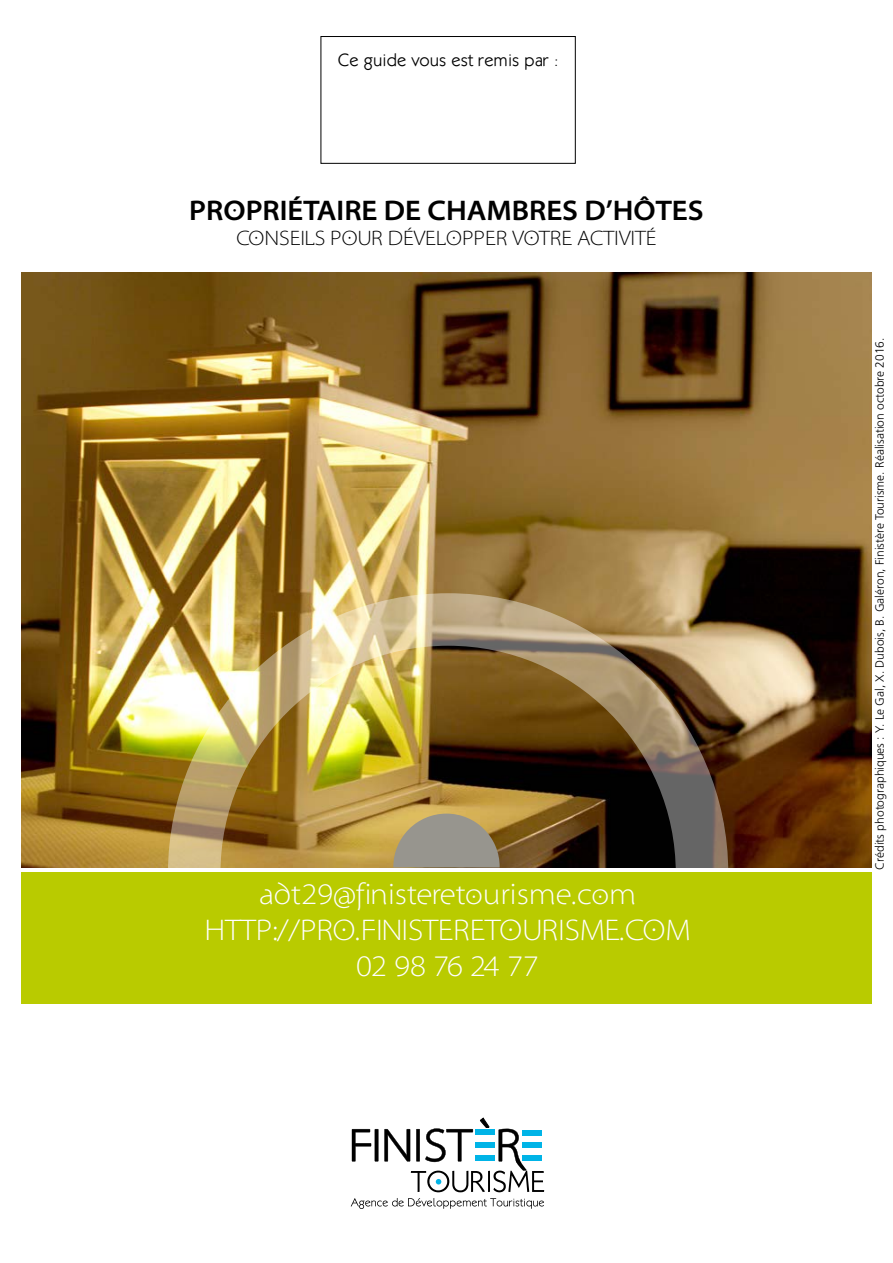
<style>
.page{position:relative;width:893px;height:1263px;background:#fff}
.page>*{position:absolute;margin:0;border:0;box-sizing:border-box;transform-origin:0 0}
.t1{font:30px/36px "Santana";color:#fff;text-align:center}
.t2{font:700 28.5px "Santana";color:#000}
.t3{font:21px "Santana";color:#000}
.t4{font:300 18px "Klill";color:#000}
.t5{font:300 12px "Frutiger LT Std";color:#000}
</style>
<div class="page">
<img style="left:21px;top:272px;width:851px;height:595px">
<div style="left:168px;top:593px;width:560px;height:560px;border:52px solid #fff;border-radius:50%"></div>
<div style="left:21px;top:872px;width:851px;height:131px;background:#b9cb00"></div>
<svg style="left:393px;top:814px;width:107px;height:53px;background:#a19880"></svg>
<svg style="left:352px;top:1129px;width:19px;height:32px"></svg>
<hr style="left:375px;top:1129px;width:3px;height:32px;background:#000">
<svg style="left:351px;top:1198px;width:193px;height:11px"></svg>
<svg style="left:384px;top:1117px;width:160px;height:75px"></svg>
<div style="left:321px;top:36px;width:255px;height:128px;border:1px solid #000"></div>
<h3 class="t4" style="left:338px;top:49px;width:222px">Ce guide vous est remis par :</h3>
<h2 class="t2" style="left:189px;top:193px;width:516px">PROPRIÉTAIRE DE CHAMBRES D’HÔTES</h2>
<h3 class="t3" style="left:236px;top:228px;width:422px">CONSEILS POUR DÉVELOPPER VOTRE ACTIVITÉ</h3>
<h1 class="t1" style="left:204px;top:878px;width:488px">adt29@finisteretourisme.com<br>HTTP://PRO.FINISTERETOURISME.COM<br>02 98 76 24 77</h1>
<p class="t5" style="left:873px;top:870px;width:534px;rotate:-90deg">Crédits photographiques : Y. Le Gal, X. Dubois, B. Galéron, Finistère Tourisme. Réalisation octobre 2016.</p>
</div>
